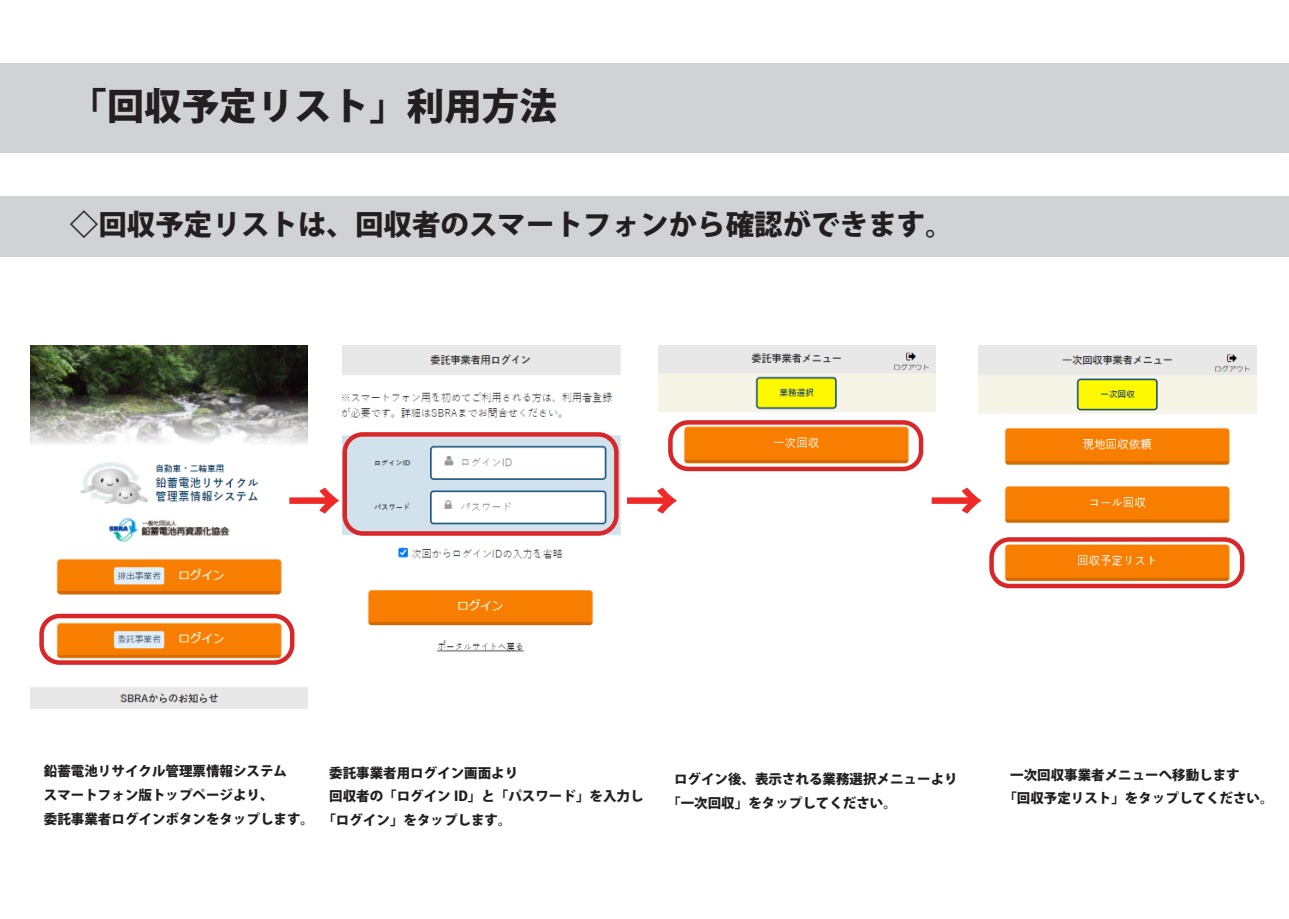
<style>
.page{position:relative;width:1289px;height:919px;background:#fff}
.page>*{position:absolute;margin:0;border:0;box-sizing:border-box;transform-origin:0 0}
.t1{font:800 54px "Koz Go Pr 6 N";color:#ee2928}
.t2{font:800 37.5px "Koz Go Pr 6 N";color:#231f20}
.t3{font:800 28.5px "Koz Go Pr 6 N";color:#231f20}
.t4{font:800 13.5px/23.7px "Koz Go Pr 6 N";color:#231f20}
</style>
<div class="page">
<div style="left:0;top:63px;width:1288px;height:89px;background:#d1d2d4"></div>
<div style="left:0;top:196px;width:1288px;height:61px;background:#d1d2d4"></div>
<img style="left:30px;top:345px;width:277px;height:363px">
<img style="left:342px;top:345px;width:278px;height:307px">
<img style="left:658px;top:345px;width:277px;height:127px">
<img style="left:978px;top:345px;width:278px;height:244px">
<div style="left:39px;top:613px;width:255px;height:51px;border:4px solid #d92628;border-radius:18px"></div>
<div style="left:342px;top:432px;width:276px;height:103px;border:4px solid #d92628;border-radius:18px"></div>
<div style="left:668px;top:420px;width:255px;height:51px;border:4px solid #d92628;border-radius:18px"></div>
<div style="left:989px;top:537px;width:255px;height:51px;border:4px solid #d92628;border-radius:18px"></div>
<h2 class="t2" style="left:69px;top:85px;width:489px">「回収予定リスト」利用方法</h2>
<h3 class="t3" style="left:70px;top:208px;width:885px">◇回収予定リストは、回収者のスマートフォンから確認ができます。</h3>
<h1 class="t1" style="left:284px;top:527px;width:55px;rotate:-90deg">↓</h1>
<h1 class="t1" style="left:622px;top:527px;width:55px;rotate:-90deg">↓</h1>
<h1 class="t1" style="left:926px;top:527px;width:55px;rotate:-90deg">↓</h1>
<p class="t4" style="left:44px;top:759px;width:272px">鉛蓄電池リサイクル管理票情報システム<br>スマートフォン版トップページより、<br>委託事業者ログインボタンをタップします。</p>
<p class="t4" style="left:667px;top:767px;width:292px;text-indent:7px">ログイン後、表示される業務選択メニューより「一次回収」をタップしてください。</p>
<p class="t4" style="left:1003px;top:763px;width:271px;text-indent:7px">一次回収事業者メニューへ移動します<br>「回収予定リスト」をタップしてください。</p>
<p class="t4" style="left:329px;top:761px;width:190px">委託事業者用ログイン画面より</p>
<p class="t4" style="left:329px;top:784px;width:316px">回収者の「ログイン ID」と「パスワード」を入力し</p>
<p class="t4" style="left:322px;top:808px;width:190px">「ログイン」をタップします。</p>
</div>
